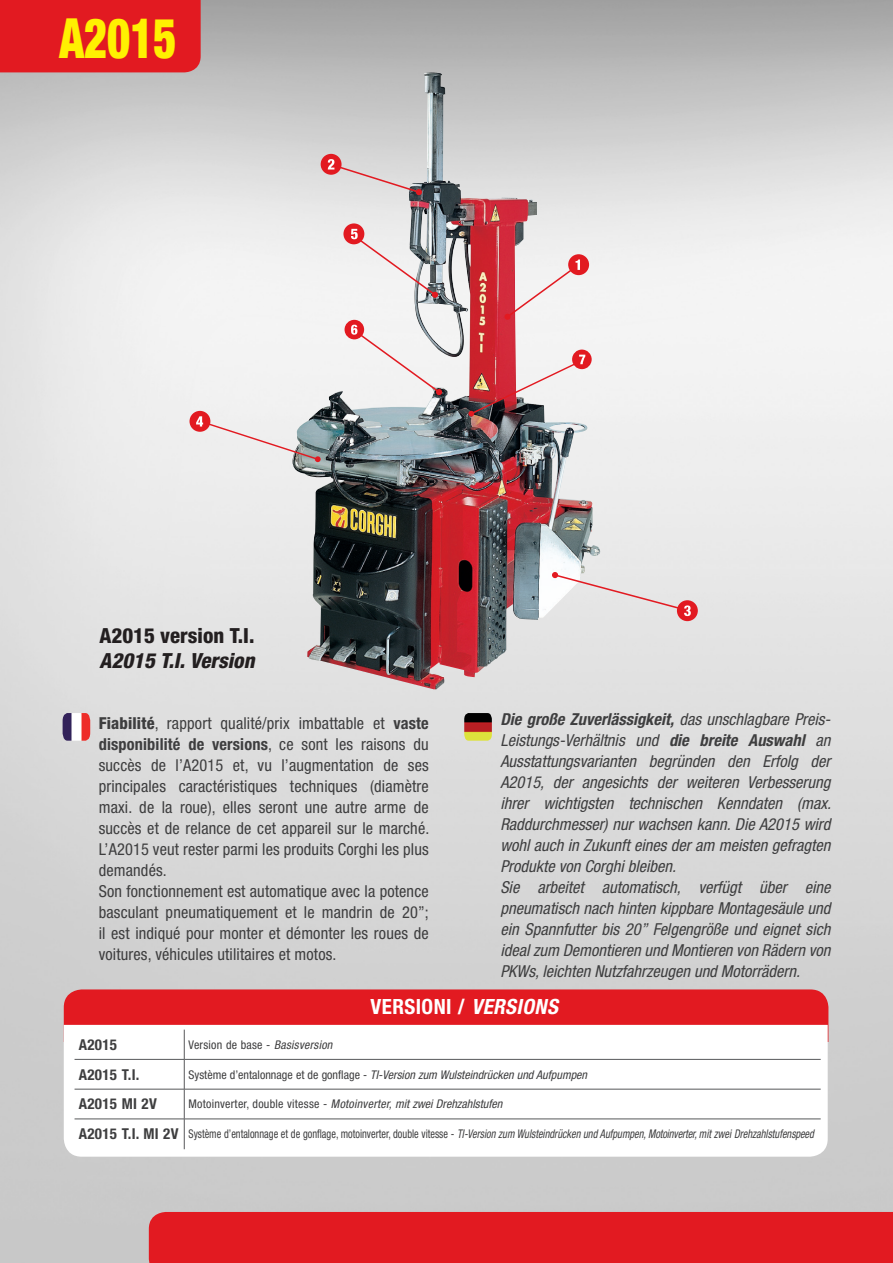
<style>
.page{position:relative;width:893px;height:1263px;background:#fff}
.page>*{position:absolute;margin:0;border:0;box-sizing:border-box;transform-origin:0 0}
.t1{font:900 condensed 55.5px "Helvetica Neue LT Std";color:#fff101;scale:.8 1}
.t2{font:700 condensed 21px "Helvetica Neue LT Std";letter-spacing:.02em;color:#fff}
.Cop_HLV_14_14{font:800 condensed 20.85px "Helvetica Neue LT Std";color:#231f20}
.Cop_HLV_14_14-2{font:italic 800 condensed 20.85px "Helvetica Neue LT Std";color:#231f20}
.Corpo_Testo_Tecnico{font:italic condensed 16.5px/21px "Helvetica Neue LT Std";color:#3e3e3f;text-align:justify}
.Corpo_Testo_Tecnico-2{font:condensed 16.5px/21px "Helvetica Neue LT Std";letter-spacing:.01em;color:#3e3e3f;text-align:justify}
.t3{font:700 condensed 15px "Helvetica Neue LT Std";letter-spacing:.02em;color:#3e3e3f}
.t4{font:italic condensed 12px "Helvetica Neue LT Std";color:#3e3e3f;scale:.86 1}
.t5{font:condensed 12px "Helvetica Neue LT Std";letter-spacing:.02em;color:#3e3e3f}
.t6{font:italic condensed 12px "Helvetica Neue LT Std";color:#3e3e3f}
.s1{font-weight:800}
.s2{font-weight:700}
.s3{font-style:italic}
.s4{font-style:normal}
.s5{font-style:inherit}
</style>
<div class="page">
<img style="left:0;top:0;width:893px;height:1263px">
<div style="left:149px;top:1212px;width:744px;height:51px;background:#e21a21"></div>
<div style="left:0;top:0;width:201px;height:72px;background:#e21a21"></div>
<img style="left:63px;top:713px;width:27px;height:28px">
<img style="left:464px;top:713px;width:28px;height:28px">
<div style="left:64px;top:989px;width:764px;height:36px;background:#e21a21"></div>
<svg style="left:64px;top:1025px;width:764px;height:132px"></svg>
<hr style="left:184px;top:1029px;width:1px;height:30px;background:#57585a">
<hr style="left:75px;top:1059px;width:109px;height:1px;background:#57585a">
<hr style="left:184px;top:1059px;width:637px;height:1px;background:#57585a">
<hr style="left:184px;top:1059px;width:1px;height:30px;background:#57585a">
<hr style="left:75px;top:1089px;width:109px;height:1px;background:#57585a">
<hr style="left:184px;top:1089px;width:637px;height:1px;background:#57585a">
<hr style="left:184px;top:1089px;width:1px;height:30px;background:#57585a">
<hr style="left:75px;top:1119px;width:109px;height:1px;background:#57585a">
<hr style="left:184px;top:1119px;width:637px;height:1px;background:#57585a">
<hr style="left:184px;top:1119px;width:1px;height:30px;background:#57585a">
<img style="left:293px;top:72px;width:177px;height:617px">
<div style="left:504px;top:314px;width:7px;height:6px;background:#db212d;border-radius:50%"></div>
<div style="left:568px;top:254px;width:21px;height:21px;background:#e21a21;border-radius:50%"></div>
<svg style="left:505px;top:259px;width:75px;height:60px"></svg>
<svg style="left:343px;top:223px;width:21px;height:21px"></svg>
<svg style="left:351px;top:229px;width:86px;height:68px"></svg>
<div style="left:321px;top:154px;width:21px;height:21px;background:#e21a21;border-radius:50%"></div>
<svg style="left:328px;top:159px;width:94px;height:36px;background:#dac9c9"></svg>
<div style="left:677px;top:600px;width:21px;height:21px;background:#e21a21;border-radius:50%"></div>
<svg style="left:552px;top:572px;width:139px;height:44px;background:#e8dbdc"></svg>
<div style="left:189px;top:411px;width:21px;height:21px;background:#e21a21;border-radius:50%"></div>
<svg style="left:196px;top:416px;width:125px;height:46px"></svg>
<div style="left:345px;top:320px;width:19px;height:19px;background:#e21a21;border-radius:50%"></div>
<svg style="left:351px;top:325px;width:91px;height:70px"></svg>
<svg style="left:572px;top:350px;width:20px;height:19px"></svg>
<img style="left:468px;top:355px;width:117px;height:62px">
<h1 class="t1" style="left:60px;top:5px;width:148px">A2015</h1>
<p class="Cop_HLV_14_14" style="left:100px;top:623px;width:156px">A2015 version T.I.</p>
<p class="Cop_HLV_14_14-2" style="left:100px;top:648px;width:161px">A2015 T.I.Version</p>
<p class="Corpo_Testo_Tecnico-2" style="left:99px;top:713px;width:332px"><span class="s1">Fiabilité</span>, rapport qualité/prix imbattable et <span class="s2">vaste disponibilité de versions</span>, ce sont les raisons du succès de l’A2015 et, vu l’augmentation de ses principales caractéristiques techniques (diamètre maxi. de la roue), elles seront une autre arme de succès et de relance de cet appareil sur le marché.<br>L’A2015 veut rester parmi les produits Corghi les plus demandés.</p>
<p class="Corpo_Testo_Tecnico-2" style="left:99px;top:881px;width:332px">Son fonctionnement est automatique avec la potence basculant pneumatiquement et le mandrin de 20”; il est indiqué pour monter et démonter les roues de voitures, véhicules utilitaires et motos.</p>
<p class="Corpo_Testo_Tecnico" style="left:500px;top:709px;width:332px"><span class="s2">Die große Zuverlässigkeit,</span> das unschlagbare Preis-Leistungs-Verhältnis und <span class="s2">die breite Auswahl</span> an Ausstattungsvarianten begründen den Erfolg der A2015, der angesichts der weiteren Verbesserung ihrer wichtigsten technischen Kenndaten (max.<br>Raddurchmesser) nur wachsen kann. Die A2015 wird wohl auch in Zukunft eines der am meisten gefragten Produkte von Corghi bleiben.</p>
<p class="Corpo_Testo_Tecnico" style="left:500px;top:877px;width:331px">Sie arbeitet automatisch, verfügt über eine pneumatisch nach hinten kippbare Montagesäule und ein Spannfutter bis 20” Felgengröße und eignet sich ideal zum Demontieren und Montieren von Rädern von PKWs, leichten Nutzfahrzeugen und Motorrädern.</p>
<p class="t2" style="left:370px;top:994px;width:194px">VERSIONI / <span class="s3">VERSIONS</span></p>
<p class="t3" style="left:79px;top:1035px;width:40px">A2015</p>
<p class="t5" style="left:189px;top:1037px;width:148px">V e r s i o n d e b a s e - <span class="s3">Basisversion</span></p>
<p class="t3" style="left:79px;top:1065px;width:62px">A2015 T.I.</p>
<p class="t6" style="left:189px;top:1067px;width:400px"><span class="s4">Système d’entalonnage et de gonflage -</span> TI-Version zum Wulsteindrücken und Aufpumpen</p>
<p class="t3" style="left:79px;top:1095px;width:80px">A2015 MI 2V</p>
<p class="t5" style="left:189px;top:1097px;width:315px">Motoinverter, double vitesse - <span class="s3">Motoinverter,</span><span class="s3">mit zwei Drehzahlstufen</span></p>
<p class="t3" style="left:79px;top:1125px;width:101px">A2015 T.I. MI 2V</p>
<p class="t4" style="left:189px;top:1127px;width:732px"><span class="s4">Système d’entalonnage et de gonflage, motoinverter, double vitesse -</span> TI-Version zum Wulsteindrücken und Aufpumpen<span class="s5">,Motoinverter,</span>mit zwei Drehzahlstufen<span class="s5">speed</span></p>
</div>
